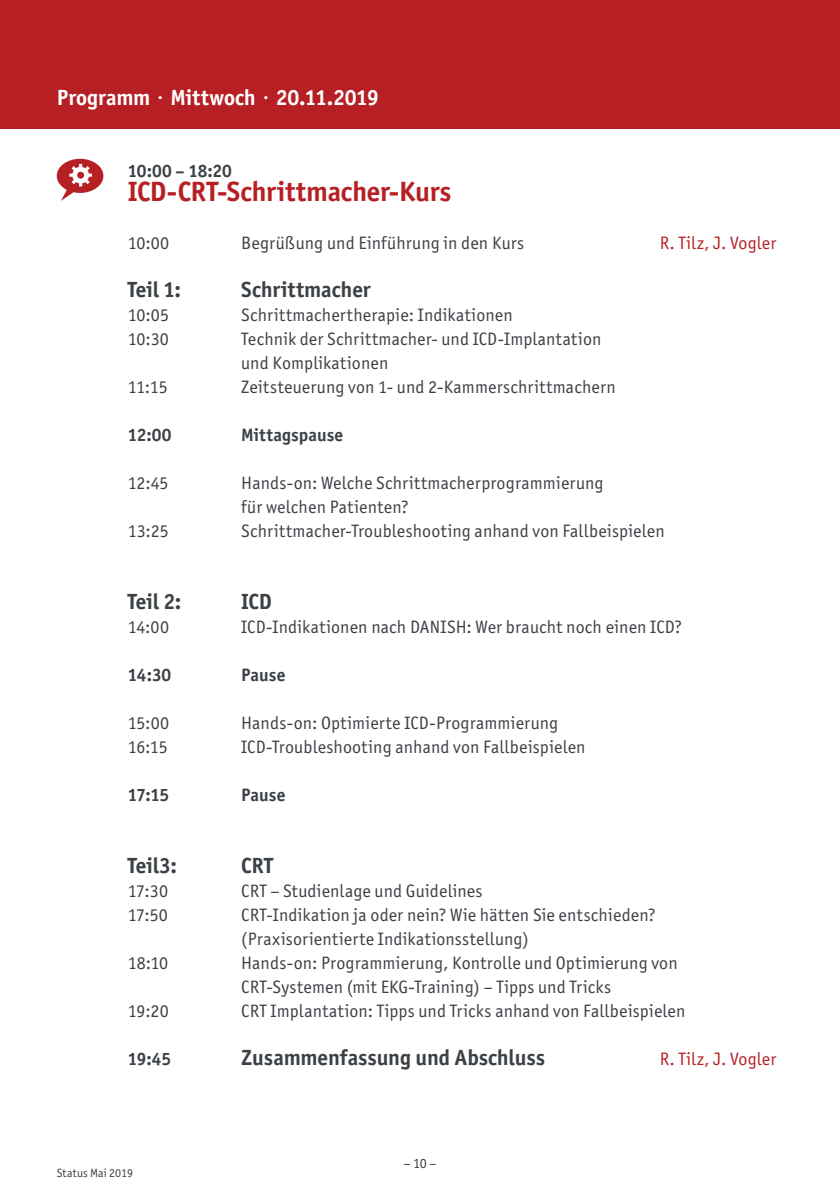
<style>
.page{position:relative;width:840px;height:1191px;background:#fff}
.page>*{position:absolute;margin:0;border:0;box-sizing:border-box;transform-origin:0 0}
.t1{font:700 28px "Officina Sans ITC Std";letter-spacing:-.01em;color:#b62024}
.t2{font:700 22px "Officina Sans ITC Std";letter-spacing:-.005em;color:#3c4146}
.t3{font:700 22px "Officina Sans ITC Std";letter-spacing:-.005em;color:#fff}
.t4{font:18px/24px "Officina Sans ITC Std";letter-spacing:.01em;color:#3c4146}
.t5{font:700 18px "Officina Sans ITC Std";color:#3c4146}
.t6{font:18px "Officina Sans ITC Std";letter-spacing:.01em;color:#b62024}
.t7{font:14px "Officina Sans ITC Std";color:#3c4146}
.t8{font:12px "Officina Sans ITC Std";letter-spacing:.01em;color:#3c4146}
</style>
<div class="page">
<div style="left:0;top:0;width:839px;height:128px;background:#b62024"></div>
<svg style="left:57px;top:159px;width:46px;height:42px"></svg>
<div style="left:77px;top:172px;width:7px;height:7px;background:#b62024;border-radius:50%"></div>
<p class="t3" style="left:57px;top:83px;width:323px">Programm · Mittwoch · 20.11.2019</p>
<p class="t5" style="left:128px;top:159px;width:106px">10:00 – 18:20</p>
<h1 class="t1" style="left:128px;top:174px;width:325px">ICD-CRT-Schrittmacher-Kurs</h1>
<p class="t4" style="left:128px;top:230px;width:43px">10:00</p>
<p class="t4" style="left:241px;top:230px;width:284px">Begrüßung und Einführung in den Kurs</p>
<p class="t6" style="left:659px;top:232px;width:118px">R. Tilz, J. Vogler</p>
<p class="t2" style="left:128px;top:275px;width:55px">Teil 1:</p>
<p class="t2" style="left:241px;top:275px;width:131px">Schrittmacher</p>
<p class="t4" style="left:128px;top:302px;width:43px">10:05</p>
<p class="t4" style="left:241px;top:302px;width:273px">Schrittmachertherapie: Indikationen</p>
<p class="t4" style="left:128px;top:326px;width:43px">10:30</p>
<p class="t4" style="left:241px;top:326px;width:361px">Technik der Schrittmacher- und ICD-Implantation und Komplikationen</p>
<p class="t4" style="left:128px;top:374px;width:41px">11:15</p>
<p class="t4" style="left:241px;top:374px;width:376px">Zeitsteuerung von 1- und 2-Kammerschrittmachern</p>
<p class="t5" style="left:128px;top:423px;width:45px">12:00</p>
<p class="t5" style="left:241px;top:423px;width:103px">Mittagspause</p>
<p class="t4" style="left:128px;top:470px;width:42px">12:45</p>
<p class="t4" style="left:241px;top:470px;width:363px">Hands-on: Welche Schrittmacherprogrammierung für welchen Patienten?</p>
<p class="t4" style="left:128px;top:518px;width:42px">13:25</p>
<p class="t4" style="left:241px;top:518px;width:425px">Schrittmacher-Troubleshooting anhand von Fallbeispielen</p>
<p class="t2" style="left:128px;top:587px;width:55px">Teil 2:</p>
<p class="t2" style="left:241px;top:587px;width:32px">ICD</p>
<p class="t4" style="left:128px;top:614px;width:43px">14:00</p>
<p class="t4" style="left:241px;top:614px;width:442px">ICD-Indikationen nach DANISH: Wer braucht noch einen ICD?</p>
<p class="t5" style="left:128px;top:663px;width:45px">14:30</p>
<p class="t5" style="left:241px;top:663px;width:46px">Pause</p>
<p class="t4" style="left:128px;top:710px;width:43px">15:00</p>
<p class="t4" style="left:241px;top:710px;width:318px">Hands-on: Optimierte ICD-Programmierung</p>
<p class="t4" style="left:128px;top:734px;width:42px">16:15</p>
<p class="t4" style="left:241px;top:734px;width:346px">ICD-Troubleshooting anhand von Fallbeispielen</p>
<p class="t5" style="left:128px;top:783px;width:43px">17:15</p>
<p class="t5" style="left:241px;top:783px;width:46px">Pause</p>
<p class="t2" style="left:128px;top:851px;width:51px">Teil3:</p>
<p class="t2" style="left:241px;top:851px;width:33px">CRT</p>
<p class="t4" style="left:128px;top:878px;width:42px">17:30</p>
<p class="t4" style="left:241px;top:878px;width:243px">CRT – Studienlage und Guidelines</p>
<p class="t4" style="left:128px;top:902px;width:42px">17:50</p>
<p class="t4" style="left:241px;top:902px;width:416px">CRT-Indikation ja oder nein? Wie hätten Sie entschieden? (Praxisorientierte Indikationsstellung)</p>
<p class="t4" style="left:128px;top:950px;width:42px">18:10</p>
<p class="t4" style="left:241px;top:950px;width:438px">Hands-on: Programmierung, Kontrolle und Optimierung von<br>CRT-Systemen (mit EKG-Training) – Tipps und Tricks</p>
<p class="t4" style="left:128px;top:998px;width:42px">19:20</p>
<p class="t4" style="left:241px;top:998px;width:445px">CRT Implantation: Tipps und Tricks anhand von Fallbeispielen</p>
<p class="t5" style="left:128px;top:1047px;width:45px">19:45</p>
<p class="t2" style="left:241px;top:1043px;width:305px">Zusammenfassung und Abschluss</p>
<p class="t6" style="left:659px;top:1048px;width:118px">R. Tilz, J. Vogler</p>
<p class="t8" style="left:57px;top:1166px;width:78px">Status Mai 2019</p>
<p class="t7" style="left:403px;top:1154px;width:35px">– 10 –</p>
</div>
